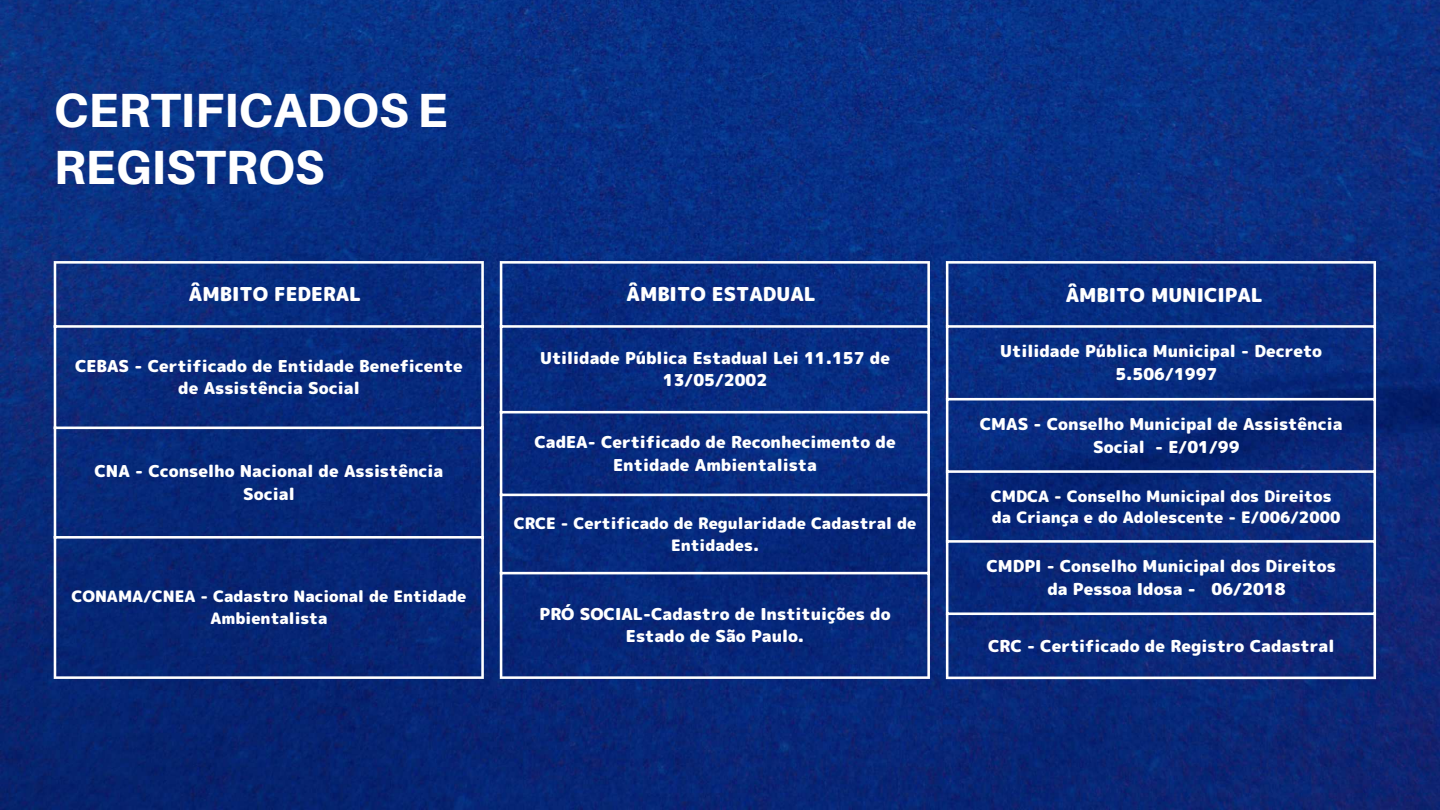
<style>
.page{position:relative;width:1440px;height:810px;background:#fff}
.page>*{position:absolute;margin:0;border:0;box-sizing:border-box;transform-origin:0 0}
.t1{font:800 48px/57px "Aileron";color:#fff}
.t2{font:19.2px "rounded mplus 1 p black";color:#fff}
.t3{font:16.4px/22.3px "rounded mplus 1 p black";color:#fff;text-align:center}
.t4{font:15.7px/21.6px "rounded mplus 1 p black";color:#fff;text-align:center}
</style>
<div class="page">
<img style="left:0;top:0;width:1440px;height:810px">
<hr style="left:946px;top:264px;width:2px;height:413px;background:#fff">
<hr style="left:1373px;top:264px;width:3px;height:413px;background:#fff">
<hr style="left:946px;top:261px;width:430px;height:3px;background:#fff">
<hr style="left:946px;top:325px;width:430px;height:3px;background:#fff">
<hr style="left:946px;top:398px;width:430px;height:3px;background:#fff">
<hr style="left:946px;top:470px;width:430px;height:3px;background:#fff">
<hr style="left:946px;top:540px;width:430px;height:3px;background:#fff">
<hr style="left:946px;top:612px;width:430px;height:3px;background:#fff">
<hr style="left:946px;top:677px;width:430px;height:2px;background:#fff">
<hr style="left:54px;top:264px;width:2px;height:412px;background:#fff">
<hr style="left:481px;top:264px;width:3px;height:412px;background:#fff">
<hr style="left:54px;top:261px;width:430px;height:3px;background:#fff">
<hr style="left:54px;top:325px;width:430px;height:3px;background:#fff">
<hr style="left:54px;top:427px;width:430px;height:2px;background:#fff">
<hr style="left:54px;top:536px;width:430px;height:3px;background:#fff">
<hr style="left:54px;top:676px;width:430px;height:3px;background:#fff">
<hr style="left:500px;top:264px;width:2px;height:412px;background:#fff">
<hr style="left:927px;top:264px;width:3px;height:412px;background:#fff">
<hr style="left:500px;top:261px;width:430px;height:3px;background:#fff">
<hr style="left:500px;top:325px;width:430px;height:3px;background:#fff">
<hr style="left:500px;top:411px;width:430px;height:2px;background:#fff">
<hr style="left:500px;top:494px;width:430px;height:2px;background:#fff">
<hr style="left:500px;top:572px;width:430px;height:2px;background:#fff">
<hr style="left:500px;top:676px;width:430px;height:3px;background:#fff">
<h1 class="t1" style="left:54px;top:82px;width:395px">CERTIFICADOS E<br>REGISTROS</h1>
<p class="t2" style="left:189px;top:281px;width:174px">ÂMBITO FEDERAL</p>
<p class="t3" style="left:75px;top:355px;width:389px">CEBAS - Certificado de Entidade Beneficente de Assistência Social</p>
<p class="t3" style="left:95px;top:460px;width:350px">CNA - Cconselho Nacional de Assistência<br>Social</p>
<p class="t4" style="left:71px;top:586px;width:397px">CONAMA/CNEA - Cadastro Nacional de Entidade<br>Ambientalista</p>
<p class="t2" style="left:627px;top:281px;width:191px">ÂMBITO ESTADUAL</p>
<p class="t3" style="left:540px;top:347px;width:351px">Utilidade Pública Estadual Lei 11.157 de<br>13/05/2002</p>
<p class="t3" style="left:534px;top:431px;width:363px">CadEA- Certificado de Reconhecimento de<br>Entidade Ambientalista</p>
<p class="t4" style="left:514px;top:513px;width:404px">CRCE - Certificado de Regularidade Cadastral de<br>Entidades.</p>
<p class="t3" style="left:540px;top:603px;width:353px">PRÓ SOCIAL-Cadastro de Instituições do<br>Estado de São Paulo.</p>
<p class="t2" style="left:1066px;top:281px;width:199px">ÂMBITO MUNICIPAL</p>
<p class="t3" style="left:1115px;top:340px;width:208px;line-height:22.6px;text-align:left;text-indent:-115px">Utilidade Pública Municipal - Decreto<br>5.506/1997</p>
<p class="t3" style="left:1093px;top:413px;width:251px;line-height:22.6px;text-align:left;text-indent:-113px">CMAS - Conselho Municipal de Assistência<br>Social - E/01/99</p>
<p class="t4" style="left:991px;top:485px;width:351px;text-align:left">CMDCA - Conselho Municipal dos Direitos da Criança e do Adolescente - E/006/2000</p>
<p class="t3" style="left:1047px;top:555px;width:290px;line-height:22.6px;text-align:left;text-indent:-61px">CMDPI - Conselho Municipal dos Direitos da Pessoa Idosa - 06/2018</p>
<p class="t3" style="left:988px;top:635px;width:348px">CRC - Certificado de Registro Cadastral</p>
</div>
